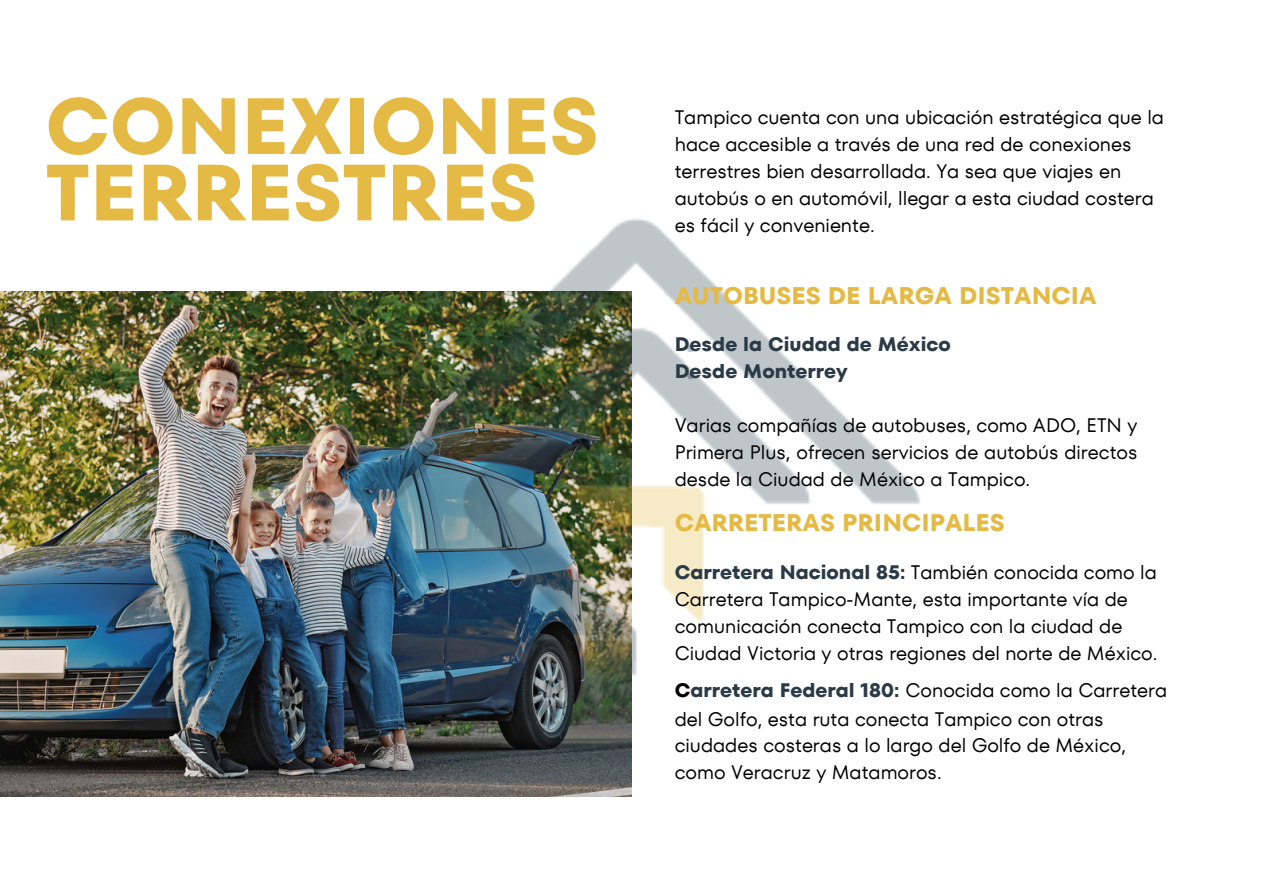
<style>
.page{position:relative;width:1263px;height:894px;background:#fff}
.page>*{position:absolute;margin:0;border:0;box-sizing:border-box;transform-origin:0 0}
.t1{font:700 79.5px/66.3px "TT Fors";color:#e5ba44}
.t2{font:700 24px "TT Fors";color:#e5ba44}
.t3{font:19.5px/27px "TT Fors";color:#000}
.t4{font:700 19.5px/27px "TT Fors";color:#2a3a46}
.s1{font-weight:700;color:#2a3a46}
.s2{font-weight:700}
</style>
<div class="page">
<img style="left:0;top:292px;width:166px;height:504px">
<img style="left:166px;top:218px;width:754px;height:579px">
<p class="t1" style="left:46px;top:93px;width:555px">CONEXIONES<br>TERRESTRES</p>
<p class="t3" style="left:675px;top:104px;width:491px">Tampico cuenta con una ubicación estratégica que la hace accesible a través de una red de conexiones terrestres bien desarrollada. Ya sea que viajes en autobús o en automóvil, llegar a esta ciudad costera es fácil y conveniente.</p>
<p class="t2" style="left:675px;top:279px;width:423px">AUTOBUSES DE LARGA DISTANCIA</p>
<h2 class="t4" style="left:675px;top:331px;width:278px">Desde la Ciudad de México<br>Desde Monterrey</h2>
<h2 class="t3" style="left:675px;top:412px;width:464px;text-align:justify">Varias compañías de autobuses, como ADO, ETN y Primera Plus, ofrecen servicios de autobús directos desde la Ciudad de México a Tampico.</h2>
<p class="t2" style="left:675px;top:506px;width:332px">CARRETERAS PRINCIPALES</p>
<p class="t3" style="left:675px;top:558px;width:484px"><span class="s1">Carretera Nacional 85:</span> También conocida como la Carretera Tampico-Mante, esta importante vía de comunicación conecta Tampico con la ciudad de Ciudad Victoria y otras regiones del norte de México.</p>
<h3 class="t3" style="left:675px;top:676px;width:494px"><span class="s2">C</span><span class="s1">arretera Federal 180:</span> Conocida como la Carretera</h3>
<p class="t3" style="left:675px;top:705px;width:430px">del Golfo, esta ruta conecta Tampico con otras</p>
<p class="t3" style="left:675px;top:731px;width:453px">ciudades costeras a lo largo del Golfo de México,</p>
<p class="t3" style="left:675px;top:758px;width:268px">como Veracruz y Matamoros.</p>
</div>
